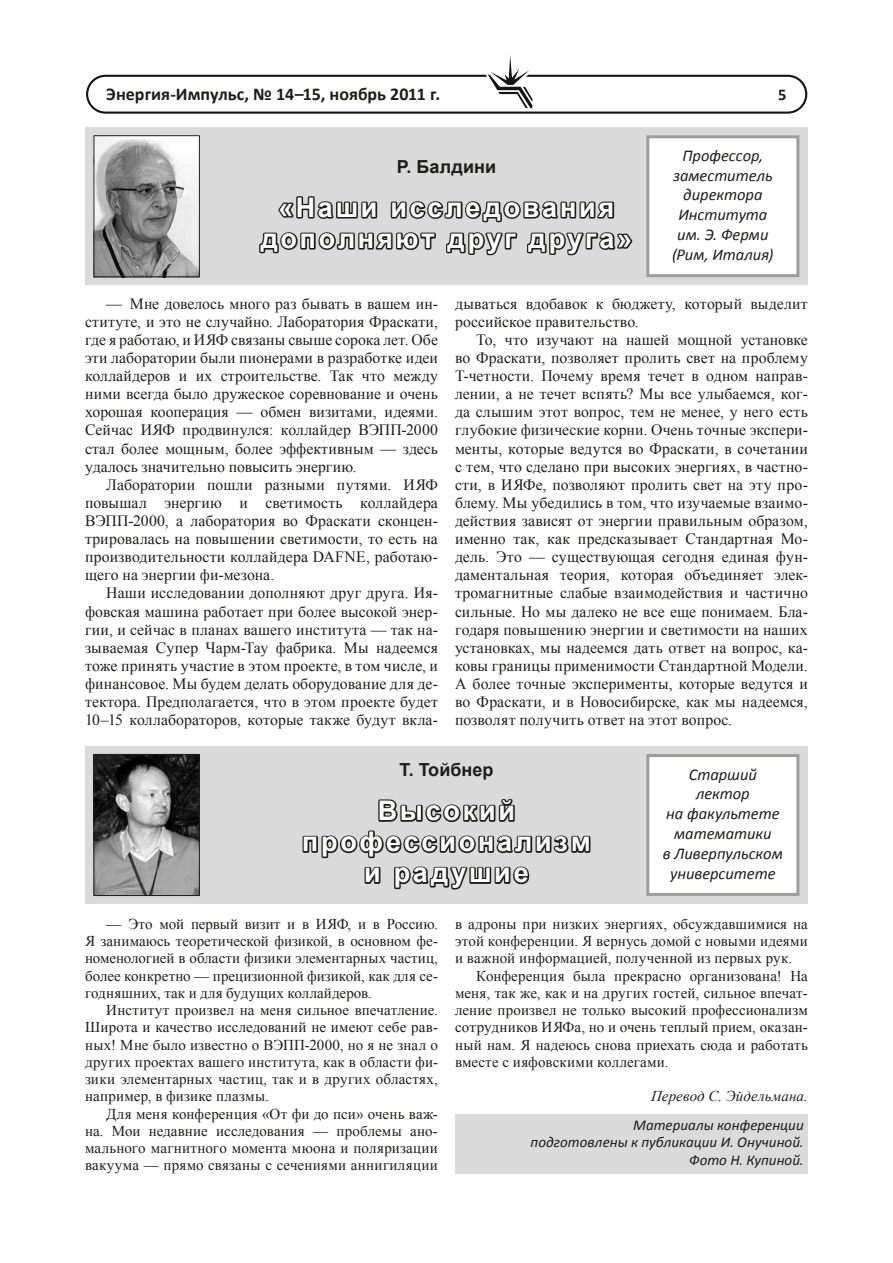
<style>
.page{position:relative;width:893px;height:1263px;background:#fff}
.page>*{position:absolute;margin:0;border:0;box-sizing:border-box;transform-origin:0 0}
.t1{font:700 27px/31px "Arial";letter-spacing:.105em;color:#fff;text-align:center}
.t2{font:700 18px "Calibri";color:#1d1d1b}
.t3{font:700 18px "Arial";color:#1d1d1b}
.t4{font:italic 16.5px/19.8px "Calibri";letter-spacing:-.005em;color:#1d1d1b;text-align:center}
.t5{font:700 16.5px "Calibri";color:#1d1d1b}
.t6{font:15.75px/18.1px "Times New Roman";letter-spacing:.005em;color:#1d1d1b;text-align:justify}
.t7{font:15px/17.2px "Times New Roman";letter-spacing:.01em;color:#1d1d1b;text-align:justify}
.t8{font:italic 15px/17.2px "Calibri";color:#1d1d1b;text-align:right}
.t9{font:italic 15px "Times New Roman";letter-spacing:.01em;color:#1d1d1b}
</style>
<div class="page">
<svg style="left:86px;top:55px;width:721px;height:59px"></svg>
<div style="left:85px;top:128px;width:723px;height:157px;background:#dadada"></div>
<svg style="left:278px;top:196px;width:100px;height:23px"></svg>
<svg style="left:390px;top:201px;width:225px;height:22px"></svg>
<svg style="left:259px;top:232px;width:177px;height:22px"></svg>
<svg style="left:446px;top:232px;width:72px;height:24px"></svg>
<svg style="left:527px;top:232px;width:106px;height:24px"></svg>
<img style="left:96px;top:137px;width:102px;height:138px">
<div style="left:94px;top:135px;width:106px;height:142px;border:1px solid #1d1d1b"></div>
<div style="left:648px;top:137px;width:150px;height:139px;background:#fff"></div>
<div style="left:646px;top:135px;width:153px;height:142px;border:3px solid #9d9d9c"></div>
<div style="left:85px;top:746px;width:723px;height:158px;background:#dadada"></div>
<svg style="left:302px;top:799px;width:289px;height:91px"></svg>
<div style="left:648px;top:755px;width:150px;height:139px;background:#fff"></div>
<div style="left:646px;top:754px;width:153px;height:142px;border:3px solid #9d9d9c"></div>
<img style="left:96px;top:756px;width:102px;height:138px">
<div style="left:94px;top:754px;width:106px;height:142px;border:1px solid #1d1d1b"></div>
<div style="left:455px;top:1114px;width:353px;height:60px;background:#dadada"></div>
<p class="t2" style="left:106px;top:83px;width:335px">Энергия-Импульс, № 14–15, ноябрь 2011 г.</p>
<p class="t5" style="left:778px;top:84px;width:10px">5</p>
<p class="t3" style="left:397px;top:155px;width:101px">Р. Балдини</p>
<h1 class="t1" style="left:261px;top:193px;width:373px">«Наши исследования дополняют друг друга»</h1>
<p class="t4" style="left:672px;top:145px;width:103px">Профессор, заместитель директора<br>Института им. Э. Ферми (Рим, Италия)</p>
<p class="t6" style="left:85px;top:294px;width:354px;text-indent:21px">— Мне довелось много раз бывать в вашем ин&shy;ституте, и это не случайно. Лаборатория Фраскати, где я работаю, и ИЯФ связаны свыше сорока лет. Обе эти лаборатории были пионерами в разработке идеи коллайдеров и их строительстве. Так что между ними всегда было дружеское соревнование и очень хорошая кооперация — обмен визитами, идеями.<br>Сейчас ИЯФ продвинулся: коллайдер ВЭПП‑2000 стал более мощным, более эффективным — здесь удалось значительно повысить энергию.</p>
<p class="t6" style="left:85px;top:475px;width:354px;text-indent:21px">Лаборатории пошли разными путями. ИЯФ повышал энергию и светимость коллайдера ВЭПП‑2000, а лаборатория во Фраскати сконцен&shy;трировалась на повышении светимости, то есть на производительности коллайдера DAFNE, работаю&shy;щего на энергии фи‑мезона.</p>
<p class="t6" style="left:85px;top:584px;width:354px;text-indent:21px">Наши исследовании дополняют друг друга. Ия&shy;фовская машина работает при более высокой энер&shy;гии, и сейчас в планах вашего института — так на&shy;зываемая Супер Чарм‑Тау фабрика. Мы надеемся тоже принять участие в этом проекте, в том числе, и финансовое. Мы будем делать оборудование для де&shy;тектора. Предполагается, что в этом проекте будет 10–15 коллабораторов, которые также будут вкла-</p>
<p class="t6" style="left:455px;top:294px;width:354px">дываться вдобавок к бюджету, который выделит российское правительство.</p>
<p class="t6" style="left:455px;top:330px;width:354px;text-indent:21px">То, что изучают на нашей мощной установке во Фраскати, позволяет пролить свет на проблему Т‑четности. Почему время течет в одном направ&shy;лении, а не течет вспять? Мы все улыбаемся, ког&shy;да слышим этот вопрос, тем не менее, у него есть глубокие физические корни. Очень точные экспери&shy;менты, которые ведутся во Фраскати, в сочетании с тем, что сделано при высоких энергиях, в частно&shy;сти, в ИЯФе, позволяют пролить свет на эту про&shy;блему. Мы убедились в том, что изучаемые взаимо&shy;действия зависят от энергии правильным образом, именно так, как предсказывает Стандартная Мо&shy;дель. Это — существующая сегодня единая фун&shy;даментальная теория, которая объединяет элек&shy;тромагнитные слабые взаимодействия и частично сильные. Но мы далеко не все еще понимаем. Бла&shy;годаря повышению энергии и светимости на наших установках, мы надеемся дать ответ на вопрос, ка&shy;ковы границы применимости Стандартной Модели.<br>А более точные эксперименты, которые ведутся и во Фраскати, и в Новосибирске, как мы надеемся, позволят получить ответ на этот вопрос.</p>
<p class="t3" style="left:399px;top:758px;width:96px">Т. Тойбнер</p>
<h1 class="t1" style="left:302px;top:796px;width:290px">Высокий профессионализм и радушие</h1>
<p class="t4" style="left:663px;top:763px;width:121px">Старший лектор<br>на факультете математики<br>в Ливерпульском университете</p>
<p class="t7" style="left:85px;top:915px;width:354px;text-indent:21px">— Это мой первый визит и в ИЯФ, и в Россию.<br>Я занимаюсь теоретической физикой, в основном фе&shy;номенологией в области физики элементарных частиц, более конкретно — прецизионной физикой, как для се&shy;годняшних, так и для будущих коллайдеров.</p>
<p class="t7" style="left:85px;top:1001px;width:354px;text-indent:21px">Институт произвел на меня сильное впечатление.<br>Широта и качество исследований не имеют себе рав&shy;ных! Мне было известно о ВЭПП‑2000, но я не знал о других проектах вашего института, как в области фи&shy;зики элементарных частиц, так и в других областях, например, в физике плазмы.</p>
<p class="t7" style="left:85px;top:1105px;width:354px;text-indent:21px">Для меня конференция «От фи до пси» очень важ&shy;на. Мои недавние исследования — проблемы ано&shy;мального магнитного момента мюона и поляризации вакуума — прямо связаны с сечениями аннигиляции</p>
<p class="t7" style="left:455px;top:915px;width:354px">в адроны при низких энергиях, обсуждавшимися на этой конференции. Я вернусь домой с новыми идеями и важной информацией, полученной из первых рук.</p>
<p class="t7" style="left:455px;top:967px;width:354px;text-indent:21px">Конференция была прекрасно организована! На меня, так же, как и на других гостей, сильное впечат&shy;ление произвел не только высокий профессионализм сотрудников ИЯФа, но и очень теплый прием, оказан&shy;ный нам. Я надеюсь снова приехать сюда и работать вместе с ияфовскими коллегами.</p>
<p class="t9" style="left:651px;top:1086px;width:158px">Перевод С. Эйдельмана.</p>
<p class="t8" style="left:530px;top:1116px;width:275px">Материалы конференции<br>подготовлены к публикации И. Онучиной.<br>Фото Н. Купиной.</p>
</div>
